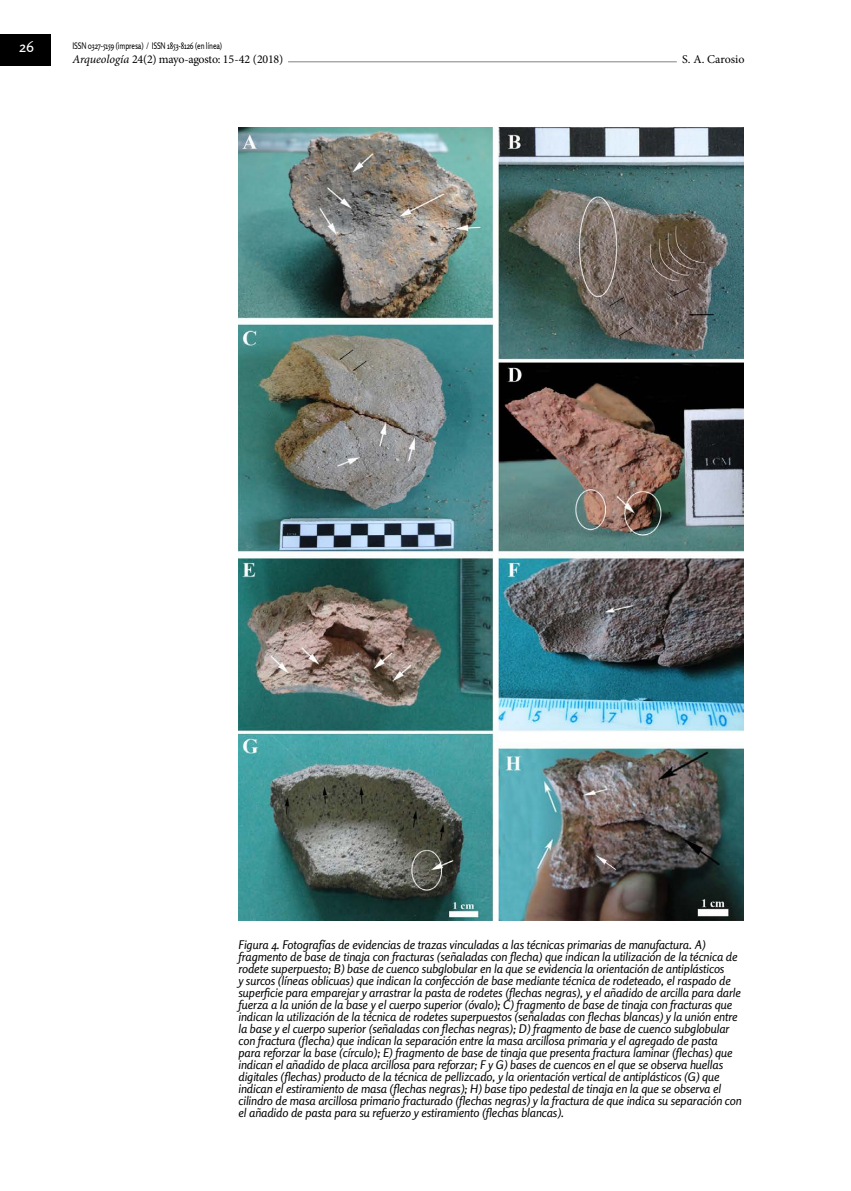
<style>
.page{position:relative;width:851px;height:1191px;background:#fff}
.page>*{position:absolute;margin:0;border:0;box-sizing:border-box;transform-origin:0 0}
.t1{font:15px "Rosario";color:#fff}
.t2{font:italic 12px/12px "Rosario";letter-spacing:-.01em;color:#000}
.t3{font:12px "Minion Pro";letter-spacing:-.02em;color:#000}
.t4{font:12px "Minion Pro";color:#000}
.t5{font:9px "Rosario";letter-spacing:-.02em;color:#000;scale:.8 1}
.s1{font-style:italic}
</style>
<div class="page">
<hr style="left:204px;top:61px;width:529px;height:1px;background:#808285">
<div style="left:72px;top:53px;width:216px;height:15px;background:#fff"></div>
<div style="left:0;top:35px;width:50px;height:31px;background:#000"></div>
<div style="left:676px;top:52px;width:68px;height:15px;background:#fff"></div>
<img style="left:238px;top:128px;width:505px;height:793px">
<p class="t1" style="left:19px;top:38px;width:17px">26</p>
<p class="t5" style="left:72px;top:40px;width:188px">ISSN 0327-5159 (impresa) / ISSN 1853-8126 (en línea)</p>
<p class="t3" style="left:72px;top:52px;width:212px"><span class="s1">Arqueología</span> 24(2) mayo-agosto: 15-42 (2018)</p>
<p class="t4" style="left:682px;top:51px;width:64px">S. A. Carosio</p>
<p class="t2" style="left:238px;top:938px;width:504px">Figura 4. Fotografías de evidencias de trazas vinculadas a las técnicas primarias de manufactura. A) fragmento de base de tinaja con fracturas (señaladas con flecha) que indican la utilización de la técnica de rodete superpuesto; B) base de cuenco subglobular en la que se evidencia la orientación de antiplásticos<br>y surcos (líneas oblicuas) que indican la confección de base mediante técnica de rodeteado, el raspado de superficie para emparejar y arrastrar la pasta de rodetes (flechas negras), y el añadido de arcilla para darle fuerza a la unión de la base y el cuerpo superior (óvalo); C) fragmento de base de tinaja con fracturas que indican la utilización de la técnica de rodetes superpuestos (señaladas con flechas blancas) y la unión entre la base y el cuerpo superior (señaladas con flechas negras); D) fragmento de base de cuenco subglobular con fractura (flecha) que indican la separación entre la masa arcillosa primaria y el agregado de pasta para reforzar la base (círculo); E) fragmento de base de tinaja que presenta fractura laminar (flechas) que indican el añadido de placa arcillosa para reforzar; F y G) bases de cuencos en el que se observa huellas digitales (flechas) producto de la técnica de pellizcado, y la orientación vertical de antiplásticos (G) que indican el estiramiento de masa (flechas negras); H) base tipo pedestal de tinaja en la que se observa el cilindro de masa arcillosa primario fracturado (flechas negras) y la fractura de que indica su separación con el añadido de pasta para su refuerzo y estiramiento (flechas blancas).</p>
</div>
